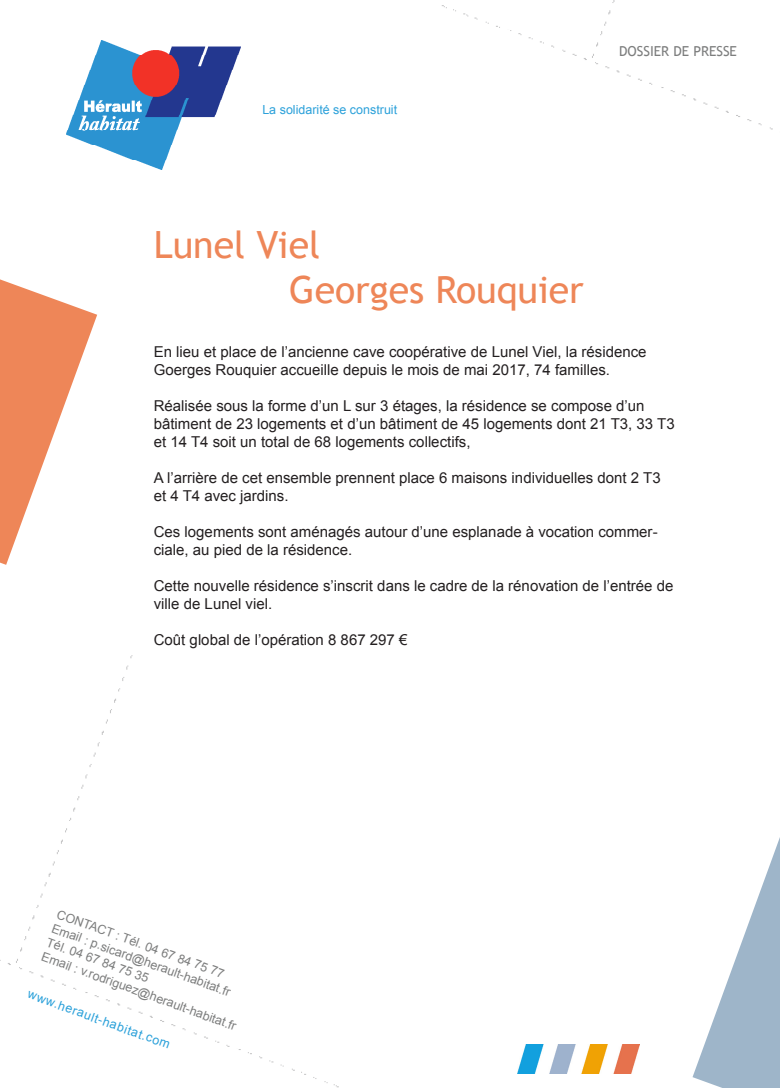
<style>
.page{position:relative;width:780px;height:1088px;background:#fff}
.page>*{position:absolute;margin:0;border:0;box-sizing:border-box;transform-origin:0 0}
.t1{font:37.5px "Trebuchet MS";color:#ee8658}
.t2{font:15px/18px "Arial";color:#231f20}
.t3{font:13.75px "Trebuchet MS";color:#7d7e7e}
.t4{font:12.5px "Arial";color:#7d7e7e}
.t5{font:12.5px "Arial";color:#2ca1da}
</style>
<div class="page">
<img style="left:441px;top:0;width:332px;height:130px">
<img style="left:67px;top:40px;width:173px;height:130px">
<svg style="left:0;top:279px;width:97px;height:286px"></svg>
<svg style="left:692px;top:837px;width:88px;height:251px"></svg>
<img style="left:517px;top:1044px;width:122px;height:29px">
<p class="t5" style="left:262px;top:102px;width:136px">La solidarité se construit</p>
<p class="t3" style="left:619px;top:43px;width:119px">DOSSIER DE PRESSE</p>
<p class="t1" style="left:154px;top:223px;width:168px">Lunel Viel</p>
<p class="t1" style="left:289px;top:268px;width:296px">Georges Rouquier</p>
<p class="t2" style="left:154px;top:343px;width:494px">En lieu et place de l’ancienne cave coopérative de Lunel Viel, la résidence<br>Goerges Rouquier accueille depuis le mois de mai 2017, 74 familles.</p>
<p class="t2" style="left:154px;top:397px;width:522px">Réalisée sous la forme d’un L sur 3 étages, la résidence se compose d’un bâtiment de 23 logements et d’un bâtiment de 45 logements dont 21 T3, 33 T3 et 14 T4 soit un total de 68 logements collectifs,</p>
<p class="t2" style="left:154px;top:469px;width:508px">A l’arrière de cet ensemble prennent place 6 maisons individuelles dont 2 T3 et 4 T4 avec jardins.</p>
<p class="t2" style="left:154px;top:523px;width:505px">Ces logements sont aménagés autour d’une esplanade à vocation commer&shy;ciale, au pied de la résidence.</p>
<p class="t2" style="left:154px;top:577px;width:521px">Cette nouvelle résidence s’inscrit dans le cadre de la rénovation de l’entrée de ville de Lunel viel.</p>
<p class="t2" style="left:154px;top:631px;width:255px">Coût global de l’opération 8 867 297 €</p>
<p class="t4" style="left:60px;top:906px;width:179px;rotate:20deg">CONTACT : Tél. 04 67 84 75 77</p>
<p class="t4" style="left:55px;top:920px;width:191px;rotate:20deg">Email : p.sicard@herault-habitat.fr</p>
<p class="t4" style="left:50px;top:934px;width:109px;rotate:20deg">Tél. 04 67 84 75 35</p>
<p class="t4" style="left:45px;top:948px;width:208px;rotate:20deg">Email : v.rodriguez@herault-habitat.fr</p>
<p class="t5" style="left:31px;top:985px;width:152px;rotate:20deg">www.herault-habitat.com</p>
</div>
